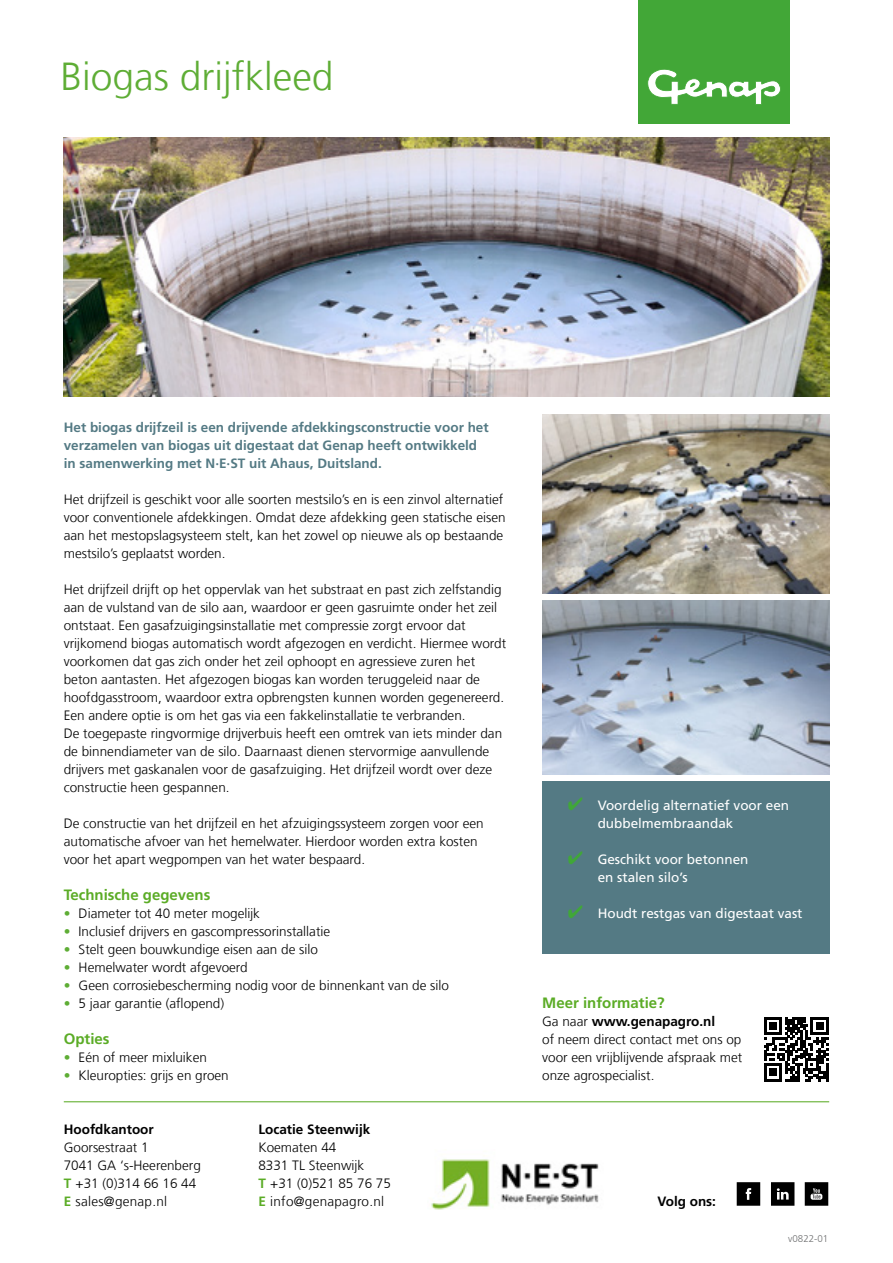
<style>
.page{position:relative;width:893px;height:1263px;background:#fff}
.page>*{position:absolute;margin:0;border:0;box-sizing:border-box;transform-origin:0 0}
.t1{font:300 39px "Frutiger LT Com";color:#5ead35}
.t2{font:700 15px "Frutiger LT Com";color:#5bac26}
.t3{font:300 13.5px/18px "Frutiger LT Com";color:#000}
.t4{font:700 13.5px/18px "Frutiger LT Com";color:#547a84}
.t5{font:13.5px/18px "Frutiger LT Com";color:#fff}
.t6{font:700 13.5px "Frutiger LT Com";color:#000}
.t7{font:300 9.75px "Frutiger LT Com";color:#707172}
.s1{color:#5ead35}
.s2{font-weight:700;color:#5bac26}
.s3{color:#40a738}
.s4{font-weight:700}
</style>
<div class="page">
<img style="left:64px;top:137px;width:765px;height:259px">
<div style="left:542px;top:781px;width:287px;height:173px;background:#547a84"></div>
<img style="left:542px;top:601px;width:287px;height:174px">
<img style="left:542px;top:414px;width:287px;height:180px">
<svg style="left:764px;top:1017px;width:65px;height:64px"></svg>
<img style="left:431px;top:1159px;width:168px;height:51px">
<hr style="left:64px;top:1101px;width:765px;height:1px;background:#5bac26">
<svg style="left:737px;top:1182px;width:23px;height:24px"></svg>
<svg style="left:771px;top:1182px;width:23px;height:24px"></svg>
<svg style="left:805px;top:1182px;width:23px;height:24px"></svg>
<div style="left:639px;top:0;width:151px;height:124px;background:#42a737"></div>
<svg style="left:647px;top:69px;width:134px;height:36px"></svg>
<h1 class="t1" style="left:61px;top:54px;width:275px">Biogas drijfkleed</h1>
<p class="t4" style="left:64px;top:418px;width:426px">Het biogas drijfzeil is een drijvende afdekkingsconstructie voor het verzamelen van biogas uit digestaat dat Genap heeft ontwikkeld in samenwerking met N·E·ST uit Ahaus, Duitsland.</p>
<p class="t3" style="left:64px;top:490px;width:443px">Het drijfzeil is geschikt voor alle soorten mestsilo’s en is een zinvol alternatief voor conventionele afdekkingen. Omdat deze afdekking geen statische eisen aan het mestopslagsysteem stelt, kan het zowel op nieuwe als op bestaande mestsilo’s geplaatst worden.</p>
<p class="t3" style="left:64px;top:580px;width:444px">Het drijfzeil drijft op het oppervlak van het substraat en past zich zelfstandig aan de vulstand van de silo aan, waardoor er geen gasruimte onder het zeil ontstaat. Een gasafzuigingsinstallatie met compressie zorgt ervoor dat vrijkomend biogas automatisch wordt afgezogen en verdicht. Hiermee wordt voorkomen dat gas zich onder het zeil ophoopt en agressieve zuren het beton aantasten. Het afgezogen biogas kan worden teruggeleid naar de hoofdgasstroom, waardoor extra opbrengsten kunnen worden gegenereerd.<br>Een andere optie is om het gas via een fakkelinstallatie te verbranden.<br>De toegepaste ringvormige drijverbuis heeft een omtrek van iets minder dan de binnendiameter van de silo. Daarnaast dienen stervormige aanvullende drijvers met gaskanalen voor de gasafzuiging. Het drijfzeil wordt over deze constructie heen gespannen.</p>
<p class="t3" style="left:64px;top:814px;width:421px">De constructie van het drijfzeil en het afzuigingssysteem zorgen voor een automatische afvoer van het hemelwater. Hierdoor worden extra kosten voor het apart wegpompen van het water bespaard.</p>
<p class="t2" style="left:64px;top:886px;width:148px">Technische gegevens</p>
<p class="t3" style="left:64px;top:904px;width:198px"><span class="s1">•</span> Diameter tot 40 meter mogelijk</p>
<p class="t3" style="left:64px;top:922px;width:268px"><span class="s1">•</span> Inclusief drijvers en gascompressorinstallatie</p>
<p class="t3" style="left:64px;top:940px;width:256px"><span class="s1">•</span> Stelt geen bouwkundige eisen aan de silo</p>
<p class="t3" style="left:64px;top:958px;width:185px"><span class="s1">•</span> Hemelwater wordt afgevoerd</p>
<p class="t3" style="left:64px;top:976px;width:387px"><span class="s1">•</span> Geen corrosiebescherming nodig voor de binnenkant van de silo</p>
<p class="t3" style="left:64px;top:994px;width:162px"><span class="s1">•</span> 5 jaar garantie (aflopend)</p>
<p class="t2" style="left:64px;top:1030px;width:47px">Opties</p>
<p class="t3" style="left:64px;top:1048px;width:145px"><span class="s1">•</span> Eén of meer mixluiken</p>
<p class="t3" style="left:64px;top:1066px;width:167px"><span class="s1">•</span> Kleuropties: grijs en groen</p>
<p class="t6" style="left:64px;top:1121px;width:92px">Hoofdkantoor</p>
<p class="t3" style="left:64px;top:1138px;width:139px">Goorsestraat 1<br>7041 GA ‘s-Heerenberg<br><span class="s2">T</span> +31 (0)314 66 16 44<br><span class="s2">E</span> sales@genap.nl</p>
<p class="t6" style="left:258px;top:1121px;width:113px">Locatie Steenwijk</p>
<p class="t3" style="left:258px;top:1138px;width:134px">Koematen 44<br>8331 TL Steenwijk<br><span class="s2">T</span> +31 (0)521 85 76 75<br><span class="s2">E</span> info@genapagro.nl</p>
<p class="t5" style="left:598px;top:796px;width:193px;text-indent:-30px"><span class="s3">✔</span> Voordelig alternatief voor een dubbelmembraandak</p>
<p class="t5" style="left:598px;top:850px;width:152px;text-indent:-30px"><span class="s3">✔</span> Geschikt voor betonnen en stalen silo’s</p>
<p class="t5" style="left:568px;top:904px;width:236px"><span class="s3">✔</span> Houdt restgas van digestaat vast</p>
<p class="t2" style="left:542px;top:994px;width:124px">Meer informatie?</p>
<p class="t3" style="left:542px;top:1012px;width:202px">Ga naar <span class="s4">www.genapagro.nl<br></span>of neem direct contact met ons op voor een vrijblijvende afspraak met onze agrospecialist.</p>
<p class="t6" style="left:657px;top:1193px;width:60px">Volg ons:</p>
<p class="t7" style="left:788px;top:1233px;width:42px">v0822-01</p>
</div>
